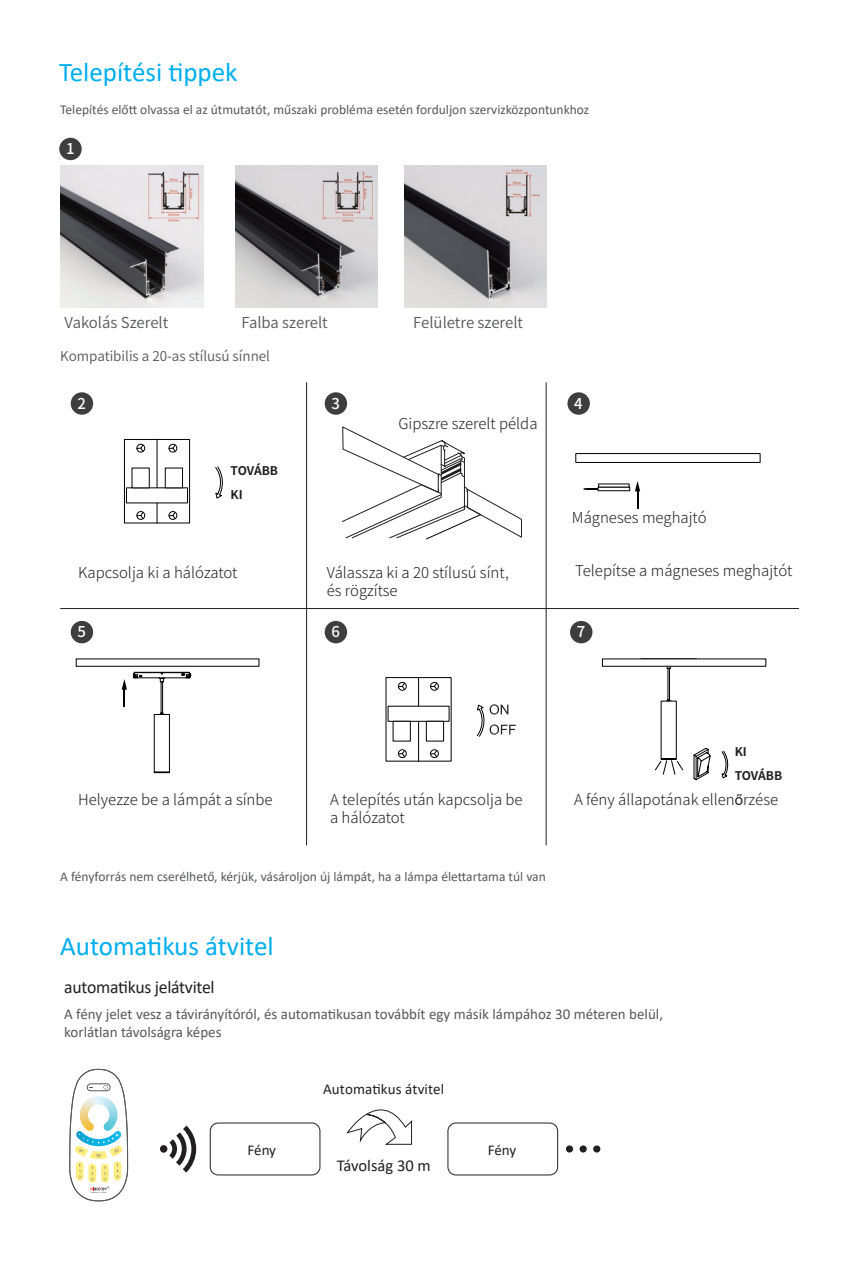
<style>
.page{position:relative;width:851px;height:1276px;background:#fff}
.page>*{position:absolute;margin:0;border:0;box-sizing:border-box;transform-origin:0 0}
.t1{font:27px "Calibri";color:#00aeef}
.t2{font:18px "Calibri";letter-spacing:-.015em;color:#231f20}
.t3{font:16.5px "Calibri";color:#231f20}
.t4{font:300 15px/18px "Source Han Sans CN";color:#231f20}
.t5{font:15px/18px "Calibri";color:#57585a}
.t6{font:15px "Source Han Sans CN";color:#57585a}
.t7{font:15px "Calibri";color:#231f20}
.t8{font:500 15px "Source Han Sans CN";color:#fff}
.t9{font:13.5px "Calibri";color:#57585a}
.t10{font:13.5px "Source Han Sans CN";color:#57585a}
.t11{font:700 12px/24px "Source Han Sans CN";letter-spacing:-.005em;color:#231f20}
.s1{font-family:"Arial";font-weight:400}
</style>
<div class="page">
<svg style="left:215px;top:466px;width:8px;height:32px"></svg>
<svg style="left:122px;top:679px;width:5px;height:28px"></svg>
<hr style="left:306px;top:382px;width:1px;height:463px;background:#231f20">
<hr style="left:545px;top:382px;width:1px;height:463px;background:#231f20">
<hr style="left:60px;top:608px;width:738px;height:1px;background:#231f20">
<div style="left:71px;top:392px;width:22px;height:23px;background:#3e3e3f;border-radius:50%"></div>
<div style="left:324px;top:392px;width:23px;height:23px;background:#3e3e3f;border-radius:50%"></div>
<div style="left:567px;top:392px;width:22px;height:23px;background:#3e3e3f;border-radius:50%"></div>
<div style="left:71px;top:621px;width:22px;height:22px;background:#3e3e3f;border-radius:50%"></div>
<div style="left:324px;top:621px;width:23px;height:22px;background:#3e3e3f;border-radius:50%"></div>
<div style="left:575px;top:453px;width:185px;height:9px;background:#fff;border:1px solid #000"></div>
<svg style="left:693px;top:748px;width:35px;height:32px"></svg>
<div style="left:570px;top:621px;width:22px;height:22px;background:#3e3e3f;border-radius:50%"></div>
<img style="left:235px;top:166px;width:142px;height:142px">
<img style="left:61px;top:166px;width:142px;height:142px">
<img style="left:404px;top:166px;width:142px;height:142px">
<div style="left:59px;top:138px;width:23px;height:22px;background:#3e3e3f;border-radius:50%"></div>
<svg style="left:598px;top:487px;width:31px;height:4px"></svg>
<svg style="left:635px;top:481px;width:5px;height:28px"></svg>
<svg style="left:583px;top:488px;width:15px;height:2px"></svg>
<div style="left:124px;top:439px;width:66px;height:84px;background:#fff;border:1px solid #000"></div>
<hr style="left:156px;top:439px;width:1px;height:84px;background:#000">
<div style="left:126px;top:488px;width:62px;height:15px;background:#fff"></div>
<div style="left:165px;top:468px;width:18px;height:20px;background:#fff;border:1px solid #000"></div>
<div style="left:137px;top:444px;width:8px;height:8px;border:1px solid #000;border-radius:50%"></div>
<svg style="left:137px;top:444px;width:6px;height:8px"></svg>
<div style="left:169px;top:444px;width:8px;height:8px;border:1px solid #000;border-radius:50%"></div>
<svg style="left:169px;top:444px;width:6px;height:8px"></svg>
<div style="left:137px;top:511px;width:8px;height:8px;border:1px solid #000;border-radius:50%"></div>
<svg style="left:137px;top:512px;width:6px;height:7px"></svg>
<div style="left:169px;top:511px;width:8px;height:8px;border:1px solid #000;border-radius:50%"></div>
<svg style="left:169px;top:512px;width:6px;height:7px"></svg>
<svg style="left:477px;top:704px;width:38px;height:32px"></svg>
<hr style="left:418px;top:677px;width:1px;height:84px;background:#000">
<div style="left:388px;top:706px;width:61px;height:15px;background:#fff"></div>
<div style="left:426px;top:721px;width:17px;height:20px;background:#fff;border:1px solid #000"></div>
<div style="left:398px;top:682px;width:8px;height:8px;border:1px solid #000;border-radius:50%"></div>
<svg style="left:398px;top:683px;width:7px;height:7px"></svg>
<div style="left:430px;top:682px;width:8px;height:8px;border:1px solid #000;border-radius:50%"></div>
<svg style="left:430px;top:683px;width:7px;height:7px"></svg>
<div style="left:398px;top:749px;width:8px;height:8px;border:1px solid #000;border-radius:50%"></div>
<svg style="left:398px;top:750px;width:7px;height:7px"></svg>
<div style="left:430px;top:749px;width:8px;height:8px;border:1px solid #000;border-radius:50%"></div>
<svg style="left:430px;top:750px;width:7px;height:7px"></svg>
<svg style="left:342px;top:426px;width:180px;height:113px"></svg>
<hr style="left:667px;top:668px;width:1px;height:31px;background:#000">
<hr style="left:668px;top:668px;width:2px;height:31px;background:#000">
<svg style="left:639px;top:658px;width:59px;height:11px"></svg>
<svg style="left:655px;top:758px;width:28px;height:16px"></svg>
<div style="left:602px;top:659px;width:163px;height:7px;background:#fff"></div>
<hr style="left:160px;top:682px;width:1px;height:31px;background:#000">
<hr style="left:162px;top:682px;width:1px;height:31px;background:#000">
<svg style="left:133px;top:672px;width:58px;height:10px"></svg>
<svg style="left:154px;top:772px;width:15px;height:1px"></svg>
<div style="left:160px;top:1145px;width:7px;height:7px;background:#231f20;border-radius:50%"></div>
<svg style="left:169px;top:1125px;width:27px;height:47px"></svg>
<div style="left:210px;top:1122px;width:110px;height:53px;border:1px solid #231f20;border-radius:8px"></div>
<div style="left:447px;top:1122px;width:111px;height:53px;border:1px solid #231f20;border-radius:8px"></div>
<svg style="left:347px;top:1109px;width:65px;height:36px"></svg>
<svg style="left:566px;top:1145px;width:7px;height:7px"></svg>
<svg style="left:579px;top:1145px;width:7px;height:7px"></svg>
<svg style="left:593px;top:1145px;width:7px;height:7px"></svg>
<svg style="left:69px;top:1069px;width:59px;height:132px"></svg>
<h1 class="t1" style="left:59px;top:53px;width:180px">Telepítési tippek</h1>
<p class="t9" style="left:60px;top:100px;width:530px">Telepítés előtt olvassa el az útmutatót, műszaki probléma esetén forduljon szervizközpontunkhoz</p>
<p class="t8" style="left:66px;top:140px;width:10px">1</p>
<p class="t6" style="left:64px;top:314px;width:105px">Vakolás Szerelt</p>
<p class="t6" style="left:241px;top:314px;width:88px">Falba szerelt</p>
<p class="t6" style="left:413px;top:314px;width:111px">Felületre szerelt</p>
<p class="t10" style="left:60px;top:348px;width:211px">Kompatibilis a 20-as stílusú sínnel</p>
<p class="t8" style="left:78px;top:395px;width:10px">2</p>
<p class="t8" style="left:331px;top:395px;width:10px">3</p>
<p class="t8" style="left:574px;top:395px;width:10px">4</p>
<p class="t11" style="left:230px;top:458px;width:49px">TOVÁBB<br>KI</p>
<p class="t4" style="left:398px;top:415px;width:141px">Gipszre szerelt példa</p>
<p class="t4" style="left:78px;top:563px;width:161px">Kapcsolja ki a hálózatot</p>
<p class="t4" style="left:326px;top:563px;width:183px">Válassza ki a 20 stílusú sínt, és rögzítse</p>
<p class="t8" style="left:78px;top:623px;width:10px">5</p>
<p class="t8" style="left:331px;top:623px;width:10px">6</p>
<p class="t4" style="left:572px;top:509px;width:136px">Mágneses meghajtó</p>
<p class="t4" style="left:575px;top:562px;width:219px">Telepítse a mágneses meghajtót</p>
<p class="t8" style="left:576px;top:623px;width:10px">7</p>
<p class="t4" style="left:78px;top:790px;width:196px">Helyezze be a lámpát a sínbe</p>
<p class="t4" style="left:330px;top:790px;width:194px">A telepítés után kapcsolja be a hálózatot</p>
<p class="t9" style="left:60px;top:867px;width:487px">A fényforrás nem cserélhető, kérjük, vásároljon új lámpát, ha a lámpa élettartama túl van</p>
<h1 class="t1" style="left:60px;top:927px;width:215px">Automatikus átvitel</h1>
<p class="t11" style="left:734px;top:740px;width:49px">KI<br>TOVÁBB</p>
<p class="t4" style="left:574px;top:790px;width:205px">A fény állapotának ellen<span class="s1">ő</span>rzése</p>
<p class="t2" style="left:64px;top:974px;width:152px">automatikus jelátvitel</p>
<p class="t5" style="left:64px;top:1005px;width:600px">A fény jelet vesz a távirányítóról, és automatikusan továbbít egy másik lámpához 30 méteren belül, korlátlan távolságra képes</p>
<p class="t7" style="left:323px;top:1078px;width:123px">Automatikus átvitel</p>
<p class="t7" style="left:247px;top:1139px;width:30px">Fény</p>
<p class="t7" style="left:487px;top:1139px;width:30px">Fény</p>
<p class="t3" style="left:337px;top:1154px;width:96px">Távolság 30 m</p>
</div>
